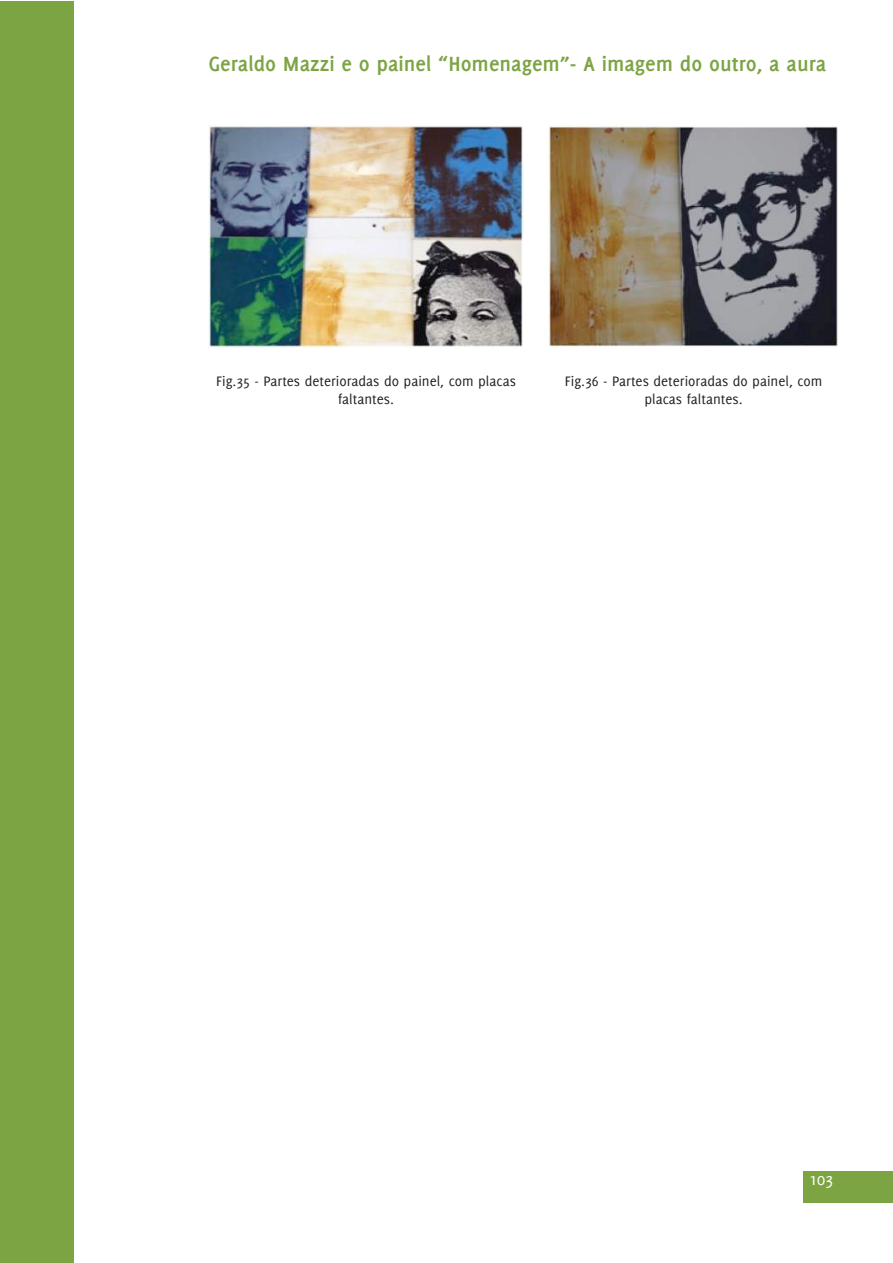
<style>
.page{position:relative;width:893px;height:1263px;background:#fff}
.page>*{position:absolute;margin:0;border:0;box-sizing:border-box;transform-origin:0 0}
.t1{font:700 22.5px "Delicious";color:#7da443}
.t2{font:18px "Delicious";color:#fff}
.t3{font:15px/18px "Delicious";color:#231f20;text-align:center}
</style>
<div class="page">
<div style="left:804px;top:1171px;width:89px;height:31px;background:#7da443"></div>
<div style="left:0;top:1px;width:74px;height:1261px;background:#7da443"></div>
<img style="left:208px;top:125px;width:316px;height:222px">
<img style="left:548px;top:125px;width:290px;height:222px">
<h1 class="t1" style="left:208px;top:51px;width:619px">Geraldo Mazzi e o painel “Homenagem”- A imagem do outro, a aura</h1>
<p class="t3" style="left:216px;top:372px;width:301px">Fig.35 - Partes deterioradas do painel, com placas faltantes.</p>
<p class="t3" style="left:565px;top:372px;width:259px">Fig.36 - Partes deterioradas do painel, com placas faltantes.</p>
<p class="t2" style="left:809px;top:1169px;width:26px">103</p>
</div>
